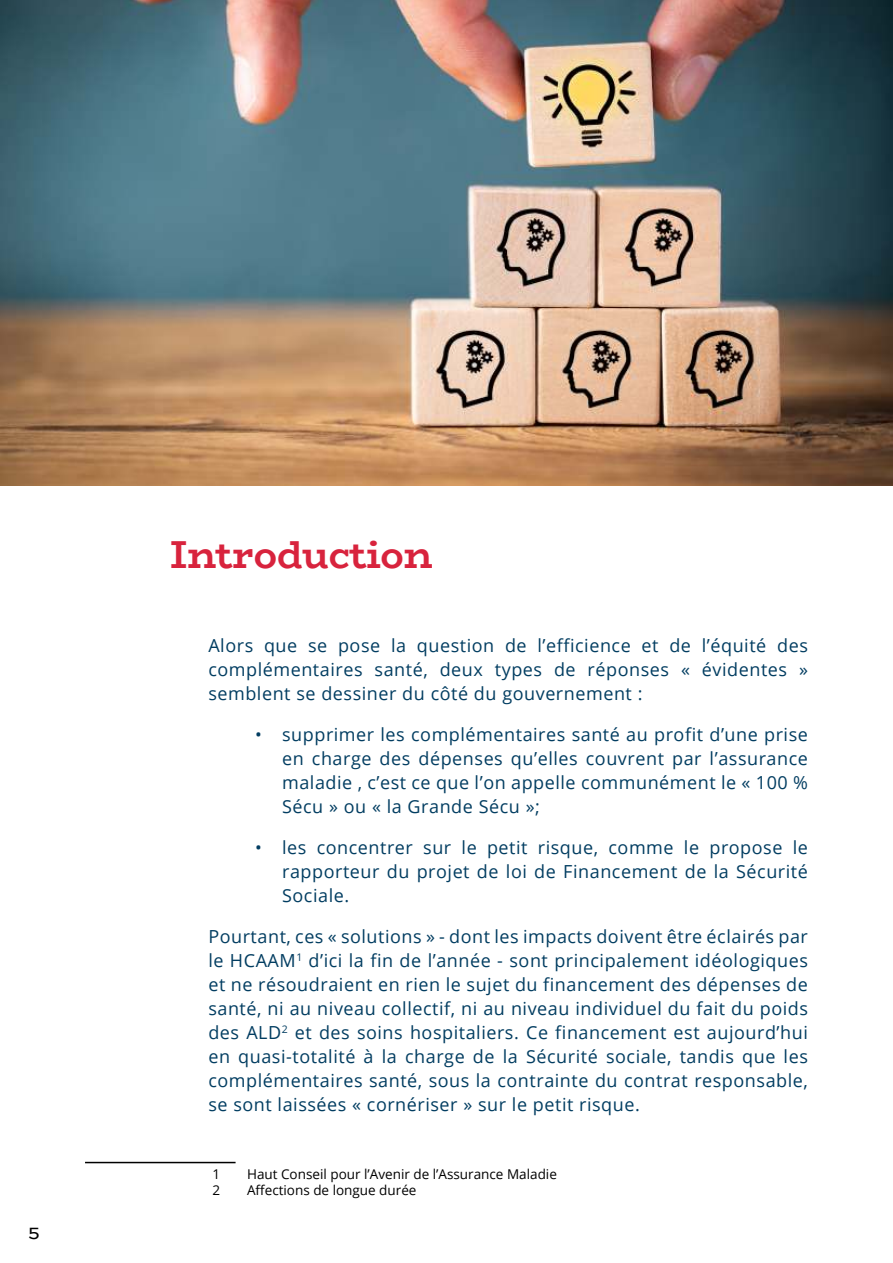
<style>
.page{position:relative;width:893px;height:1263px;background:#fff}
.page>*{position:absolute;margin:0;border:0;box-sizing:border-box;transform-origin:0 0}
.t1{font:700 39px "Bio Rhyme";color:#d8233d}
.t2{font:18px/24px "Open Sans";letter-spacing:.03em;color:#023d61;text-align:justify}
.t3{font:18px "Bio Rhyme";color:#000}
.t4{font:13.5px "Open Sans";color:#000}
</style>
<div class="page">
<img style="left:0;top:0;width:893px;height:485px">
<hr style="left:85px;top:1162px;width:151px;height:1px;background:#000">
<p class="t3" style="left:28px;top:1222px;width:13px">5</p>
<h1 class="t1" style="left:170px;top:530px;width:264px">Introduction</h1>
<p class="t2" style="left:208px;top:635px;width:601px">Alors que se pose la question de l’efficience et de l’équité des complémentaires santé, deux types de réponses « évidentes » semblent se dessiner du côté du gouvernement :</p>
<p class="t2" style="left:282px;top:724px;width:527px;text-indent:-27px">• supprimer les complémentaires santé au profit d’une prise en charge des dépenses qu’elles couvrent par l’assurance maladie , c’est ce que l’on appelle communément le « 100 % Sécu » ou « la Grande Sécu »;</p>
<p class="t2" style="left:282px;top:837px;width:527px;text-indent:-27px">• les concentrer sur le petit risque, comme le propose le rapporteur du projet de loi de Financement de la Sécurité Sociale.</p>
<p class="t2" style="left:208px;top:926px;width:601px">Pourtant, ces « solutions » - dont les impacts doivent être éclairés par le HCAAM<sup>1</sup> d’ici la fin de l’année - sont principalement idéologiques et ne résoudraient en rien le sujet du financement des dépenses de santé, ni au niveau collectif, ni au niveau individuel du fait du poids des ALD<sup>2</sup> et des soins hospitaliers. Ce financement est aujourd’hui en quasi-totalité à la charge de la Sécurité sociale, tandis que les complémentaires santé, sous la contrainte du contrat responsable, se sont laissées « cornériser » sur le petit risque.</p>
<p class="t4" style="left:213px;top:1168px;width:9px">1</p>
<p class="t4" style="left:247px;top:1168px;width:311px">Haut Conseil pour l’Avenir de l’Assurance Maladie</p>
<p class="t4" style="left:213px;top:1181px;width:9px">2</p>
<p class="t4" style="left:247px;top:1181px;width:171px">Affections de longue durée</p>
</div>
